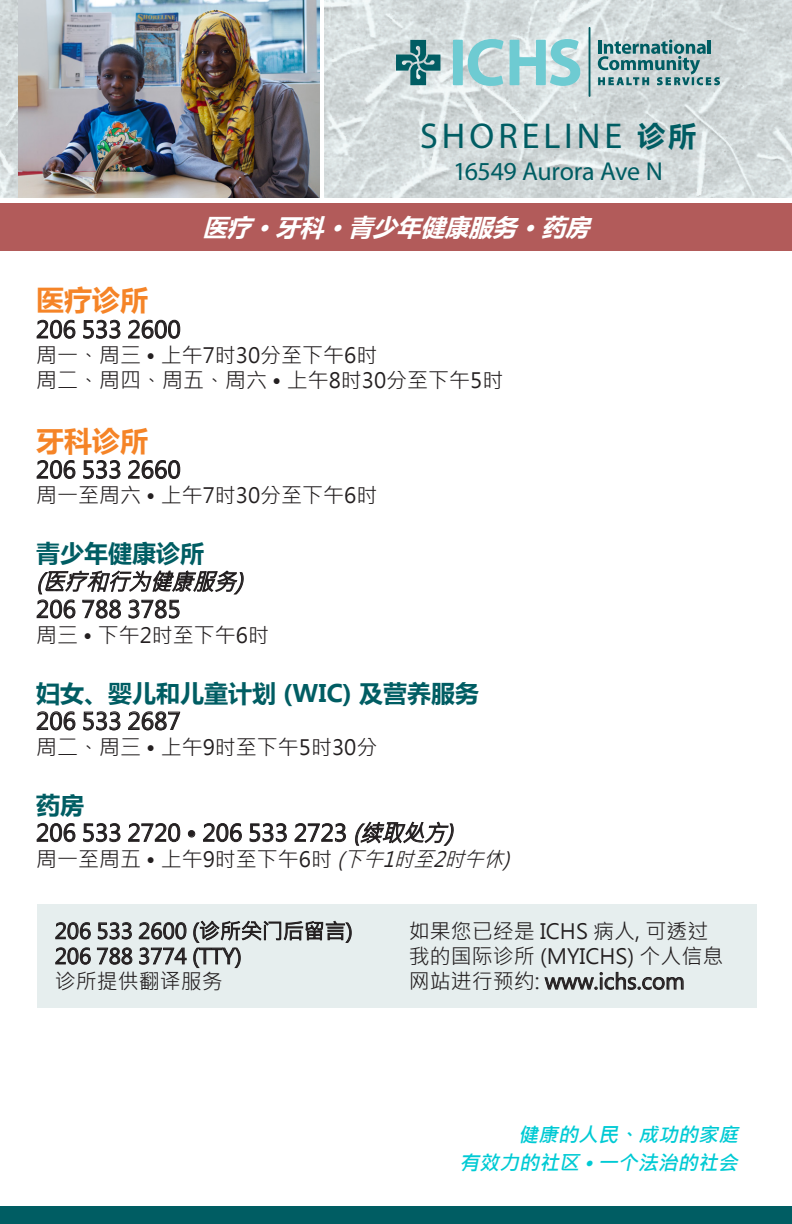
<style>
.page{position:relative;width:792px;height:1224px;background:#fff}
.page>*{position:absolute;margin:0;border:0;box-sizing:border-box;transform-origin:0 0}
.Clinic_name_English{font:36px "Myriad Pro";letter-spacing:.11em;color:#005d63}
.t1{font:700 28px "Microsoft Ya Hei";color:#f58427}
.Address{font:26px "Myriad Pro";letter-spacing:-.02em;color:#005d63}
.Header_2{font:700 24px "Microsoft Ya Hei";color:#005d63}
.Specialty{font:italic 700 24px "Microsoft Ya Hei";color:#fff}
.Subhead{font:23px "Microsoft Jheng Hei";color:#231f20}
.Subhead-2{font:italic 23px "Microsoft Jheng Hei";color:#231f20;scale:.93 1}
.Body{font:21px/25.2px "Microsoft Jheng Hei";color:#231f20}
.Body_space2{font:21px "Microsoft Jheng Hei";color:#231f20}
.Vision{font:italic 700 20px "Microsoft Jheng Hei";color:#00cad4}
.s1{font-family:"Microsoft Ya Hei";font-weight:700;font-size:28px}
.s2{font-style:italic}
</style>
<div class="page">
<div style="left:0;top:1206px;width:792px;height:18px;background:#005d63"></div>
<svg style="left:324px;top:0;width:468px;height:198px;fill:#d3dadb"></svg>
<svg style="left:453px;top:39px;width:51px;height:47px"></svg>
<svg style="left:510px;top:39px;width:70px;height:47px"></svg>
<svg style="left:598px;top:40px;width:122px;height:45px"></svg>
<hr style="left:589px;top:27px;width:1px;height:70px;background:#005d63">
<svg style="left:396px;top:40px;width:44px;height:45px"></svg>
<img style="left:18px;top:0;width:301px;height:198px">
<svg style="left:0;top:0;width:18px;height:198px;fill:#d2d9d9"></svg>
<div style="left:0;top:203px;width:792px;height:47px;background:#b25b5a"></div>
<svg style="left:37px;top:320px;width:38px;height:18px"></svg>
<svg style="left:83px;top:320px;width:37px;height:18px"></svg>
<svg style="left:128px;top:320px;width:52px;height:18px"></svg>
<svg style="left:37px;top:460px;width:38px;height:19px"></svg>
<svg style="left:83px;top:460px;width:37px;height:19px"></svg>
<svg style="left:128px;top:460px;width:52px;height:19px"></svg>
<svg style="left:38px;top:571px;width:206px;height:23px"></svg>
<svg style="left:37px;top:600px;width:38px;height:18px"></svg>
<svg style="left:83px;top:600px;width:38px;height:18px"></svg>
<svg style="left:129px;top:600px;width:50px;height:18px"></svg>
<svg style="left:37px;top:712px;width:38px;height:18px"></svg>
<svg style="left:83px;top:712px;width:37px;height:18px"></svg>
<svg style="left:128px;top:712px;width:52px;height:18px"></svg>
<svg style="left:37px;top:823px;width:38px;height:19px"></svg>
<svg style="left:83px;top:823px;width:37px;height:19px"></svg>
<svg style="left:128px;top:823px;width:52px;height:19px"></svg>
<svg style="left:188px;top:831px;width:7px;height:6px"></svg>
<svg style="left:203px;top:823px;width:39px;height:19px"></svg>
<svg style="left:250px;top:823px;width:37px;height:19px"></svg>
<svg style="left:295px;top:823px;width:51px;height:19px"></svg>
<svg style="left:355px;top:822px;width:99px;height:24px"></svg>
<div style="left:37px;top:904px;width:720px;height:104px;background:#e6eeee"></div>
<svg style="left:55px;top:922px;width:36px;height:17px"></svg>
<svg style="left:98px;top:922px;width:34px;height:17px"></svg>
<svg style="left:139px;top:922px;width:47px;height:17px"></svg>
<svg style="left:55px;top:947px;width:36px;height:18px"></svg>
<svg style="left:97px;top:947px;width:35px;height:18px"></svg>
<svg style="left:139px;top:947px;width:48px;height:18px"></svg>
<svg style="left:193px;top:921px;width:159px;height:47px"></svg>
<svg style="left:545px;top:972px;width:139px;height:18px"></svg>
<p class="Clinic_name_English" style="left:420px;top:114px;width:277px">SHORELINE <span class="s1">诊所</span></p>
<p class="Address" style="left:453px;top:155px;width:211px">16549 Aurora Ave N</p>
<p class="Specialty" style="left:203px;top:211px;width:397px">医疗 •牙科 •青少年健康服务 •药房</p>
<p class="t1" style="left:36px;top:281px;width:113px">医疗诊所</p>
<p class="Subhead" style="left:36px;top:315px;width:146px">206 533 2600</p>
<p class="Body" style="left:36px;top:343px;width:343px">周一、周三 • 上午7时30分至下午6时</p>
<p class="Body_space2" style="left:36px;top:368px;width:469px">周二、周四、周五、周六 • 上午8时30分至下午5时</p>
<p class="t1" style="left:36px;top:421px;width:113px">牙科诊所</p>
<p class="Subhead" style="left:36px;top:455px;width:146px">206 533 2660</p>
<p class="Body_space2" style="left:36px;top:483px;width:343px">周一至周六 • 上午7时30分至下午6时</p>
<p class="Header_2" style="left:36px;top:537px;width:169px">青少年健康诊所</p>
<p class="Subhead-2" style="left:36px;top:567px;width:232px">(医疗和行为健康服务)</p>
<p class="Subhead" style="left:36px;top:595px;width:146px">206 788 3785</p>
<p class="Body_space2" style="left:36px;top:622px;width:235px">周三 • 下午2时至下午6时</p>
<p class="Header_2" style="left:36px;top:677px;width:445px">妇女、婴儿和儿童计划 (WIC) 及营养服务</p>
<p class="Subhead" style="left:36px;top:707px;width:146px">206 533 2687</p>
<p class="Body_space2" style="left:36px;top:734px;width:343px">周二、周三 • 上午9时至下午5时30分</p>
<p class="Header_2" style="left:36px;top:788px;width:49px">药房</p>
<p class="Subhead" style="left:36px;top:818px;width:425px">206 533 2720 • 206 533 2723 <span class="s2">(续取处方)</span></p>
<p class="Body" style="left:36px;top:846px;width:482px">周一至周五 • 上午9时至下午6时 <span class="s2">(下午1时至2时午休)</span></p>
<p class="Body" style="left:55px;top:918px;width:300px">206 533 2600 (诊所关门后留言)</p>
<p class="Body" style="left:55px;top:944px;width:189px">206 788 3774 (TTY)</p>
<p class="Body" style="left:55px;top:969px;width:169px">诊所提供翻译服务</p>
<p class="Body" style="left:409px;top:918px;width:301px">如果您已经是 ICHS 病人, 可透过</p>
<p class="Body" style="left:409px;top:944px;width:316px">我的国际诊所 (MYICHS) 个人信息网站进行预约: www.ichs.com</p>
<p class="Vision" style="left:518px;top:1122px;width:226px">健康的人民、成功的家庭</p>
<p class="Vision" style="left:459px;top:1150px;width:285px">有效力的社区 •一个法治的社会</p>
</div>
